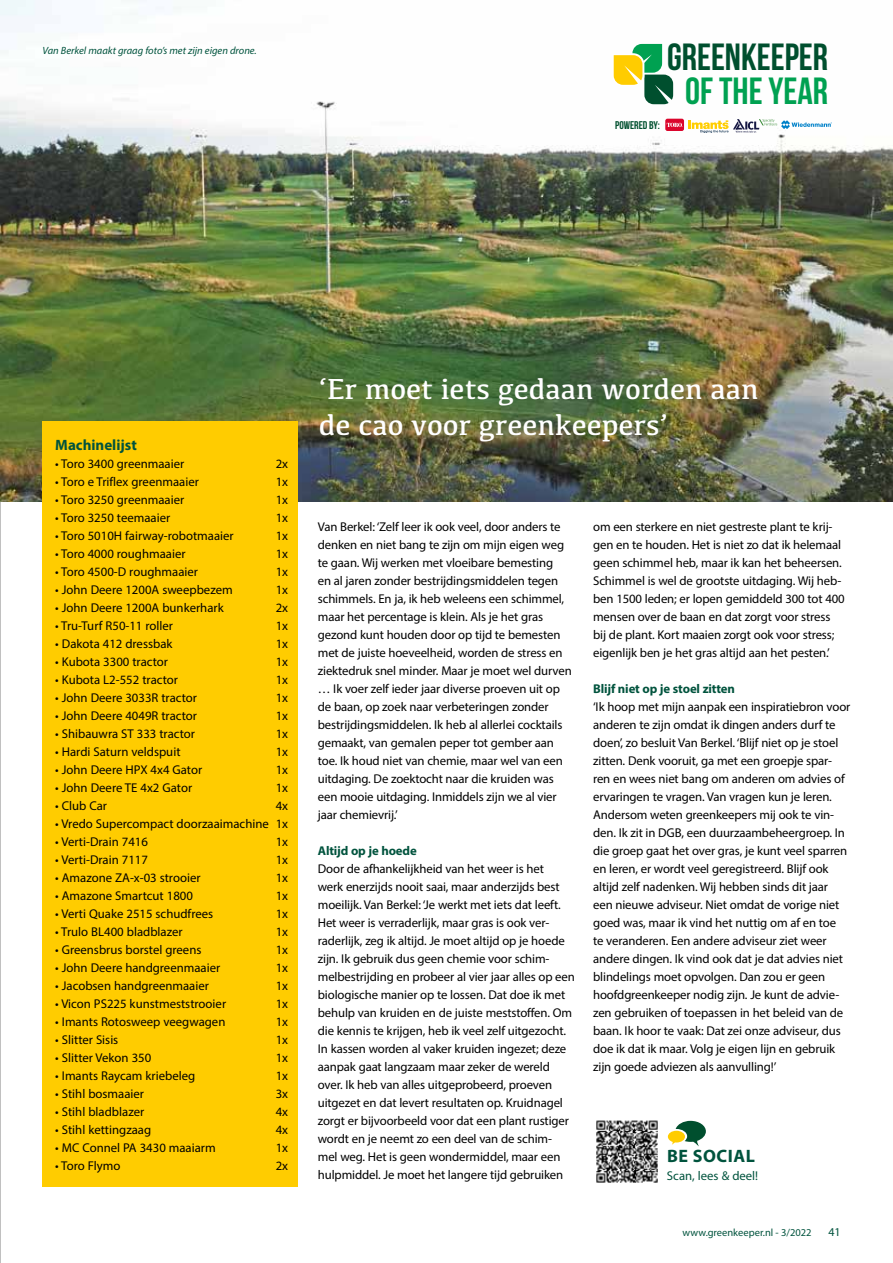
<style>
.page{position:relative;width:893px;height:1263px;background:#fff}
.page>*{position:absolute;margin:0;border:0;box-sizing:border-box;transform-origin:0 0}
.t1{font:37.8px "Bebas Neue";color:#004f2e}
.t2{font:37.8px "Bebas Neue";color:#00a151}
.t3{font:30.6px "Bebas Neue";color:#004f2e}
.t4{font:30.6px "Bebas Neue";color:#00a151}
.t5{font:30px/36px "Kefa";color:#fff}
.t6{font:700 18px "Myriad Pro";letter-spacing:.03em;color:#00533d}
.t7{font:700 15px "Myriad Pro";color:#00533d}
.t8{font:12.75px/18px "Myriad Pro";letter-spacing:-.01em;color:#000}
.t9{font:700 12.75px "Myriad Pro";letter-spacing:-.01em;color:#00533d}
.t10{font:12.75px "Myriad Pro";color:#00533d}
.t11{font:12px "Myriad Pro";color:#00533d}
.t12{font:11.25px "Bebas Neue";color:#004f2e}
.t13{font:italic 10.5px "Myriad Pro";color:#00533d}
.t14{font:10.5px "Myriad Pro";color:#00533d}
</style>
<div class="page">
<img style="left:0;top:123px;width:1px;height:633px">
<img style="left:0;top:0;width:893px;height:502px">
<div style="left:43px;top:421px;width:255px;height:765px;background:#fc0"></div>
<img style="left:596px;top:1120px;width:62px;height:62px">
<svg style="left:668px;top:1121px;width:38px;height:25px"></svg>
<svg style="left:612px;top:44px;width:220px;height:89px"></svg>
<p class="t13" style="left:43px;top:44px;width:216px">Van Berkel maakt graag foto’s met zijn eigen drone.</p>
<p class="t12" style="left:615px;top:119px;width:46px">POWERED BY:</p>
<h1 class="t1" style="left:667px;top:36px;width:162px">GREENKEEPER</h1>
<h1 class="t2" style="left:685px;top:71px;width:144px">OF THE YEAR</h1>
<h2 class="t3" style="left:720px;top:59px;width:132px">GREENKEEPER</h2>
<h2 class="t4" style="left:735px;top:87px;width:117px">OF THE YEAR</h2>
<p class="t7" style="left:55px;top:435px;width:83px">Machinelijst</p>
<p class="t8" style="left:55px;top:455px;width:131px">• Toro 3400 greenmaaier</p>
<p class="t8" style="left:55px;top:473px;width:145px">• Toro e Triflex greenmaaier</p>
<p class="t8" style="left:55px;top:491px;width:131px">• Toro 3250 greenmaaier</p>
<p class="t8" style="left:55px;top:509px;width:117px">• Toro 3250 teemaaier</p>
<p class="t8" style="left:55px;top:527px;width:180px">• Toro 5010H fairway-robotmaaier</p>
<p class="t8" style="left:55px;top:545px;width:132px">• Toro 4000 roughmaaier</p>
<p class="t8" style="left:55px;top:563px;width:144px">• Toro 4500-D roughmaaier</p>
<p class="t8" style="left:55px;top:581px;width:179px">• John Deere 1200A sweepbezem</p>
<p class="t8" style="left:55px;top:599px;width:170px">• John Deere 1200A bunkerhark</p>
<p class="t8" style="left:55px;top:617px;width:119px">• Tru-Turf R50-11 roller</p>
<p class="t8" style="left:55px;top:635px;width:119px">• Dakota 412 dressbak</p>
<p class="t8" style="left:55px;top:653px;width:114px">• Kubota 3300 tractor</p>
<p class="t8" style="left:55px;top:671px;width:124px">• Kubota L2-552 tractor</p>
<p class="t8" style="left:55px;top:689px;width:143px">• John Deere 3033R tractor</p>
<p class="t8" style="left:55px;top:707px;width:143px">• John Deere 4049R tractor</p>
<p class="t8" style="left:55px;top:725px;width:141px">• Shibauwra ST 333 tractor</p>
<p class="t8" style="left:55px;top:743px;width:127px">• Hardi Saturn veldspuit</p>
<p class="t8" style="left:55px;top:761px;width:149px">• John Deere HPX 4x4 Gator</p>
<p class="t8" style="left:55px;top:779px;width:138px">• John Deere TE 4x2 Gator</p>
<p class="t8" style="left:55px;top:797px;width:53px">• Club Car</p>
<p class="t8" style="left:55px;top:815px;width:215px">• Vredo Supercompact doorzaaimachine</p>
<p class="t8" style="left:55px;top:833px;width:94px">• Verti-Drain 7416</p>
<p class="t8" style="left:55px;top:851px;width:94px">• Verti-Drain 7117</p>
<p class="t8" style="left:55px;top:869px;width:147px">• Amazone ZA-x-03 strooier</p>
<p class="t8" style="left:55px;top:887px;width:139px">• Amazone Smartcut 1800</p>
<p class="t8" style="left:55px;top:905px;width:159px">• Verti Quake 2515 schudfrees</p>
<p class="t8" style="left:55px;top:923px;width:129px">• Trulo BL400 bladblazer</p>
<p class="t8" style="left:55px;top:941px;width:148px">• Greensbrus borstel greens</p>
<p class="t8" style="left:55px;top:959px;width:167px">• John Deere handgreenmaaier</p>
<p class="t8" style="left:55px;top:977px;width:155px">• Jacobsen handgreenmaaier</p>
<p class="t8" style="left:55px;top:995px;width:172px">• Vicon PS225 kunstmeststrooier</p>
<p class="t8" style="left:55px;top:1013px;width:172px">• Imants Rotosweep veegwagen</p>
<p class="t8" style="left:55px;top:1031px;width:65px">• Slitter Sisis</p>
<p class="t8" style="left:55px;top:1049px;width:98px">• Slitter Vekon 350</p>
<p class="t8" style="left:55px;top:1067px;width:142px">• Imants Raycam kriebeleg</p>
<p class="t8" style="left:55px;top:1085px;width:90px">• Stihl bosmaaier</p>
<p class="t8" style="left:55px;top:1103px;width:91px">• Stihl bladblazer</p>
<p class="t8" style="left:55px;top:1121px;width:97px">• Stihl kettingzaag</p>
<p class="t8" style="left:55px;top:1139px;width:162px">• MC Connel PA 3430 maaiarm</p>
<p class="t8" style="left:55px;top:1157px;width:67px">• Toro Flymo</p>
<p class="t8" style="left:276px;top:455px;width:14px;text-align:justify">2x 1x 1x 1x 1x 1x 1x 1x 2x 1x 1x 1x 1x 1x 1x 1x 1x 1x 1x 4x 1x 1x 1x 1x 1x 1x 1x 1x 1x 1x 1x 1x 1x 1x 1x 3x 4x 4x 1x 2x</p>
<h3 class="t5" style="left:319px;top:370px;width:441px">‘Er moet iets gedaan worden aan de cao voor greenkeepers’</h3>
<p class="t8" style="left:318px;top:518px;width:255px">Van Berkel: ‘Zelf leer ik ook veel, door anders te denken en niet bang te zijn om mijn eigen weg te gaan. Wij werken met vloeibare bemesting<br>en al jaren zonder bestrijdingsmiddelen tegen schimmels. En ja, ik heb weleens een schimmel, maar het percentage is klein. Als je het gras gezond kunt houden door op tijd te bemesten met de juiste hoeveelheid, worden de stress en ziektedruk snel minder. Maar je moet wel durven … Ik voer zelf ieder jaar diverse proeven uit op de baan, op zoek naar verbeteringen zonder bestrijdingsmiddelen. Ik heb al allerlei cocktails gemaakt, van gemalen peper tot gember aan toe. Ik houd niet van chemie, maar wel van een uitdaging. De zoektocht naar die kruiden was een mooie uitdaging. Inmiddels zijn we al vier jaar chemievrij.’</p>
<p class="t9" style="left:318px;top:842px;width:100px">Altijd op je hoede</p>
<p class="t8" style="left:318px;top:860px;width:259px">Door de afhankelijkheid van het weer is het<br>werk enerzijds nooit saai, maar anderzijds best moeilijk. Van Berkel: ‘Je werkt met iets dat leeft.<br>Het weer is verraderlijk, maar gras is ook ver&shy;raderlijk, zeg ik altijd. Je moet altijd op je hoede zijn. Ik gebruik dus geen chemie voor schim&shy;melbestrijding en probeer al vier jaar alles op een biologische manier op te lossen. Dat doe ik met behulp van kruiden en de juiste meststoffen. Om die kennis te krijgen, heb ik veel zelf uitgezocht.<br>In kassen worden al vaker kruiden ingezet; deze aanpak gaat langzaam maar zeker de wereld over. Ik heb van alles uitgeprobeerd, proeven uitgezet en dat levert resultaten op. Kruidnagel zorgt er bijvoorbeeld voor dat een plant rustiger wordt en je neemt zo een deel van de schim&shy;mel weg. Het is geen wondermiddel, maar een hulpmiddel. Je moet het langere tijd gebruiken</p>
<p class="t8" style="left:593px;top:518px;width:253px">om een sterkere en niet gestreste plant te krij&shy;gen en te houden. Het is niet zo dat ik helemaal geen schimmel heb, maar ik kan het beheersen.<br>Schimmel is wel de grootste uitdaging. Wij heb&shy;ben 1500 leden; er lopen gemiddeld 300 tot 400 mensen over de baan en dat zorgt voor stress bij de plant. Kort maaien zorgt ook voor stress; eigenlijk ben je het gras altijd aan het pesten.’</p>
<p class="t9" style="left:593px;top:681px;width:143px">Blijf niet op je stoel zitten</p>
<p class="t8" style="left:593px;top:698px;width:259px">‘Ik hoop met mijn aanpak een inspiratiebron voor anderen te zijn omdat ik dingen anders durf te doen’, zo besluit Van Berkel. ‘Blijf niet op je stoel zitten. Denk vooruit, ga met een groepje spar&shy;ren en wees niet bang om anderen om advies of ervaringen te vragen. Van vragen kun je leren.<br>Andersom weten greenkeepers mij ook te vin&shy;den. Ik zit in DGB, een duurzaambeheergroep. In die groep gaat het over gras, je kunt veel sparren en leren, er wordt veel geregistreerd. Blijf ook altijd zelf nadenken. Wij hebben sinds dit jaar een nieuwe adviseur. Niet omdat de vorige niet goed was, maar ik vind het nuttig om af en toe<br>te veranderen. Een andere adviseur ziet weer andere dingen. Ik vind ook dat je dat advies niet blindelings moet opvolgen. Dan zou er geen hoofdgreenkeeper nodig zijn. Je kunt de advie&shy;zen gebruiken of toepassen in het beleid van de baan. Ik hoor te vaak: Dat zei onze adviseur, dus doe ik dat ik maar. Volg je eigen lijn en gebruik zijn goede adviezen als aanvulling!’</p>
<h3 class="t6" style="left:667px;top:1145px;width:89px">BE SOCIAL</h3>
<p class="t10" style="left:667px;top:1168px;width:93px">Scan, lees &amp; deel!</p>
<p class="t14" style="left:683px;top:1226px;width:130px">www.greenkeeper.nl - 3/2022</p>
<p class="t11" style="left:828px;top:1224px;width:14px">41</p>
</div>
